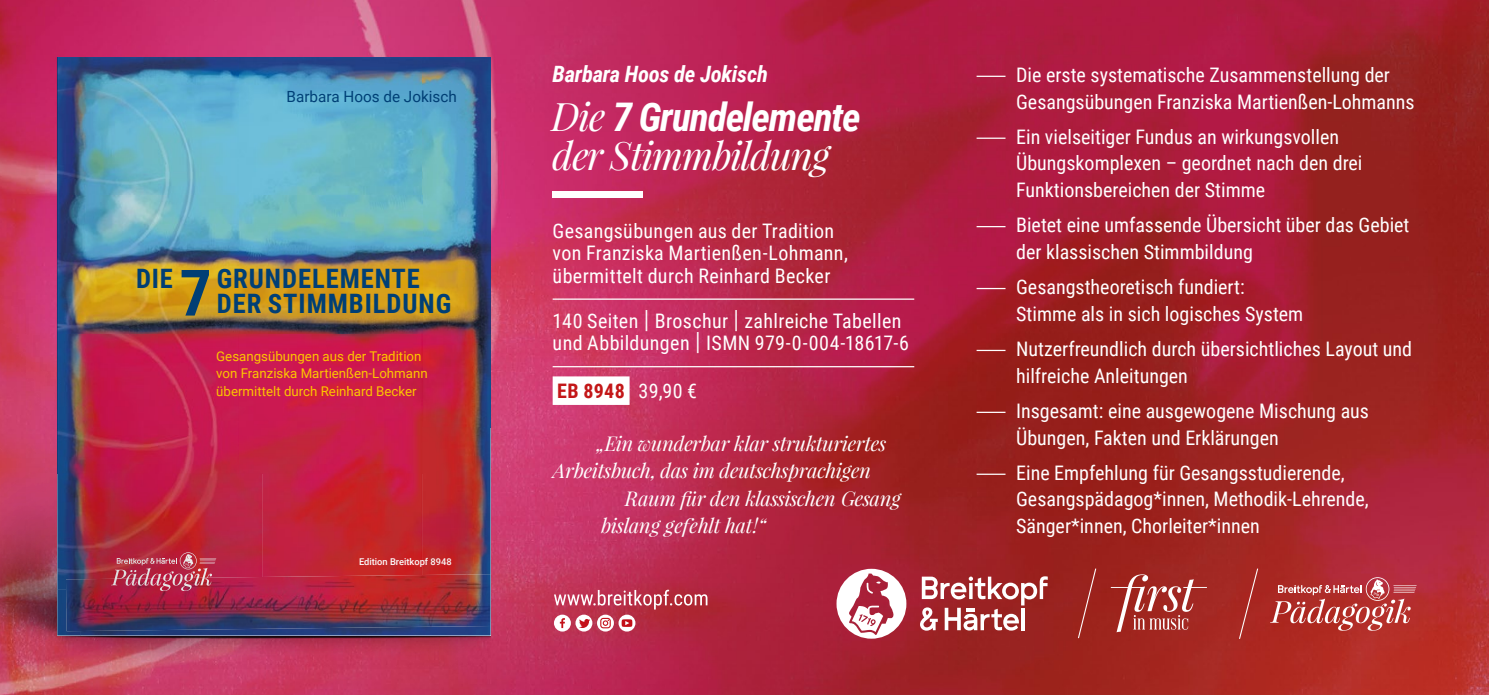
<style>
.page{position:relative;width:1489px;height:695px;background:#fff}
.page>*{position:absolute;margin:0;border:0;box-sizing:border-box;transform-origin:0 0}
.t1{font:700 64px "Roboto Condensed";color:#004077}
.t2{font:italic 700 39.5px "Roboto Condensed";letter-spacing:-.03em;color:#fff}
.t3{font:38.5px "Playfair Breitkopf Kursiv";letter-spacing:-.03em;color:#fff}
.t4{font:700 26.75px/25.2px "Roboto Condensed";letter-spacing:.035em;color:#004077}
.t5{font:italic 700 22.5px "Roboto Condensed";letter-spacing:-.01em;color:#fff}
.t6{font:20px/26.5px "Roboto Condensed";color:#fff}
.t7{font:20px "Playfair Breitkopf Kursiv";letter-spacing:-.01em;color:#fff}
.t8{font:700 20px "Roboto Condensed";letter-spacing:.02em;color:#c31718}
.t9{font:15.5px "Roboto";color:#004077}
.t10{font:13.25px/17.5px "Roboto";color:#fec800}
.t11{font:500 9.25px "Roboto";color:#fff}
.s1{font-family:"Playfair Breitkopf Kursiv";font-weight:400;font-style:normal;font-size:38.5px}
.s2{font-size:25px}
.s3{font-weight:400;color:#fff}
</style>
<div class="page">
<img style="left:0;top:0;width:1488px;height:694px">
<div style="left:552px;top:190px;width:91px;height:7px;background:#fff"></div>
<svg style="left:554px;top:589px;width:153px;height:42px;background:#c55769"></svg>
<svg style="left:1238px;top:567px;width:20px;height:73px"></svg>
<svg style="left:1110px;top:574px;width:96px;height:58px;background:#b14e49"></svg>
<svg style="left:1077px;top:567px;width:19px;height:72px"></svg>
<svg style="left:920px;top:576px;width:127px;height:54px"></svg>
<svg style="left:836px;top:568px;width:70px;height:70px"></svg>
<svg style="left:1269px;top:577px;width:147px;height:53px;background:#bf5352"></svg>
<img style="left:0;top:57px;width:490px;height:616px">
<img style="left:57px;top:57px;width:365px;height:416px">
<img style="left:422px;top:57px;width:68px;height:517px">
<img style="left:57px;top:473px;width:205px;height:116px">
<img style="left:262px;top:473px;width:160px;height:101px">
<img style="left:57px;top:589px;width:23px;height:46px">
<img style="left:80px;top:626px;width:410px;height:9px">
<img style="left:66px;top:574px;width:401px;height:57px">
<img style="left:467px;top:574px;width:23px;height:52px">
<svg style="left:111px;top:552px;width:105px;height:39px;background:#bb455b"></svg>
<svg style="left:976px;top:76px;width:29px;height:1px"></svg>
<hr style="left:976px;top:137px;width:29px;height:2px;background:#fff">
<svg style="left:976px;top:226px;width:29px;height:1px"></svg>
<svg style="left:976px;top:288px;width:29px;height:1px"></svg>
<svg style="left:976px;top:350px;width:29px;height:1px"></svg>
<hr style="left:976px;top:411px;width:29px;height:2px;background:#fff">
<hr style="left:976px;top:473px;width:29px;height:2px;background:#fff">
<div style="left:552px;top:376px;width:77px;height:29px;background:#fff"></div>
<hr style="left:552px;top:298px;width:362px;height:2px;background:#fff">
<hr style="left:552px;top:366px;width:362px;height:1px;background:#fff">
<p class="t9" style="left:286px;top:85px;width:172px">Barbara Hoos de Jokisch</p>
<h3 class="t4" style="left:136px;top:265px;width:38px">DIE</h3>
<h3 class="t4" style="left:217px;top:265px;width:236px">GRUNDELEMENTE<br>DER STIMMBILDUNG</h3>
<p class="t10" style="left:216px;top:347px;width:213px">Gesangsübungen aus der Tradition von Franziska Martienßen-Lohmann übermittelt durch Reinhard Becker</p>
<h1 class="t1" style="left:179px;top:248px;width:34px">7</h1>
<p class="t11" style="left:359px;top:555px;width:94px">Edition Breitkopf 8948</p>
<p class="t5" style="left:552px;top:58px;width:217px">Barbara Hoos de Jokisch</p>
<h2 class="t2" style="left:552px;top:89px;width:309px"><span class="s1">Die</span> 7 Grundelemente</h2>
<h3 class="t3" style="left:552px;top:130px;width:279px">der Stimmbildung</h3>
<p class="t6" style="left:552px;top:218px;width:297px;line-height:22.5px">Gesangsübungen aus der Tradition von Franziska Martienßen-Lohmann, übermittelt durch Reinhard Becker</p>
<p class="t6" style="left:552px;top:308px;width:358px;line-height:22.5px">140 Seiten <span class="s2">|</span> Broschur <span class="s2">|</span> zahlreiche Tabellen und Abbildungen <span class="s2">|</span> ISMN 979-0-004-18617-6</p>
<p class="t8" style="left:557px;top:376px;width:141px">EB 8948 <span class="s3">39,90 €</span></p>
<p class="t7" style="left:596px;top:429px;width:291px">„Ein wunderbar klar strukturiertes</p>
<p class="t7" style="left:552px;top:457px;width:320px">Arbeitsbuch, das im deutschsprachigen</p>
<p class="t7" style="left:625px;top:484px;width:277px">Raum für den klassischen Gesang</p>
<p class="t7" style="left:601px;top:512px;width:166px">bislang gefehlt hat!“</p>
<p class="t6" style="left:1016px;top:61px;width:400px">Die erste systematische Zusammenstellung der<br>Gesangsübungen Franziska Martienßen-Lohmanns</p>
<p class="t6" style="left:1016px;top:123px;width:348px">Ein vielseitiger Fundus an wirkungsvollen<br>Übungskomplexen – geordnet nach den drei<br>Funktionsbereichen der Stimme</p>
<p class="t6" style="left:1016px;top:211px;width:395px">Bietet eine umfassende Übersicht über das Gebiet der klassischen Stimmbildung</p>
<p class="t6" style="left:1016px;top:273px;width:288px">Gesangstheoretisch fundiert:<br>Stimme als in sich logisches System</p>
<p class="t6" style="left:1016px;top:335px;width:397px">Nutzerfreundlich durch übersichtliches Layout und hilfreiche Anleitungen</p>
<p class="t6" style="left:1016px;top:397px;width:354px">Insgesamt: eine ausgewogene Mischung aus<br>Übungen, Fakten und Erklärungen</p>
<p class="t6" style="left:1016px;top:458px;width:354px">Eine Empfehlung für Gesangsstudierende,<br>Gesangspädagog*innen, Methodik-Lehrende,<br>Sänger*innen, Chorleiter*innen</p>
</div>
